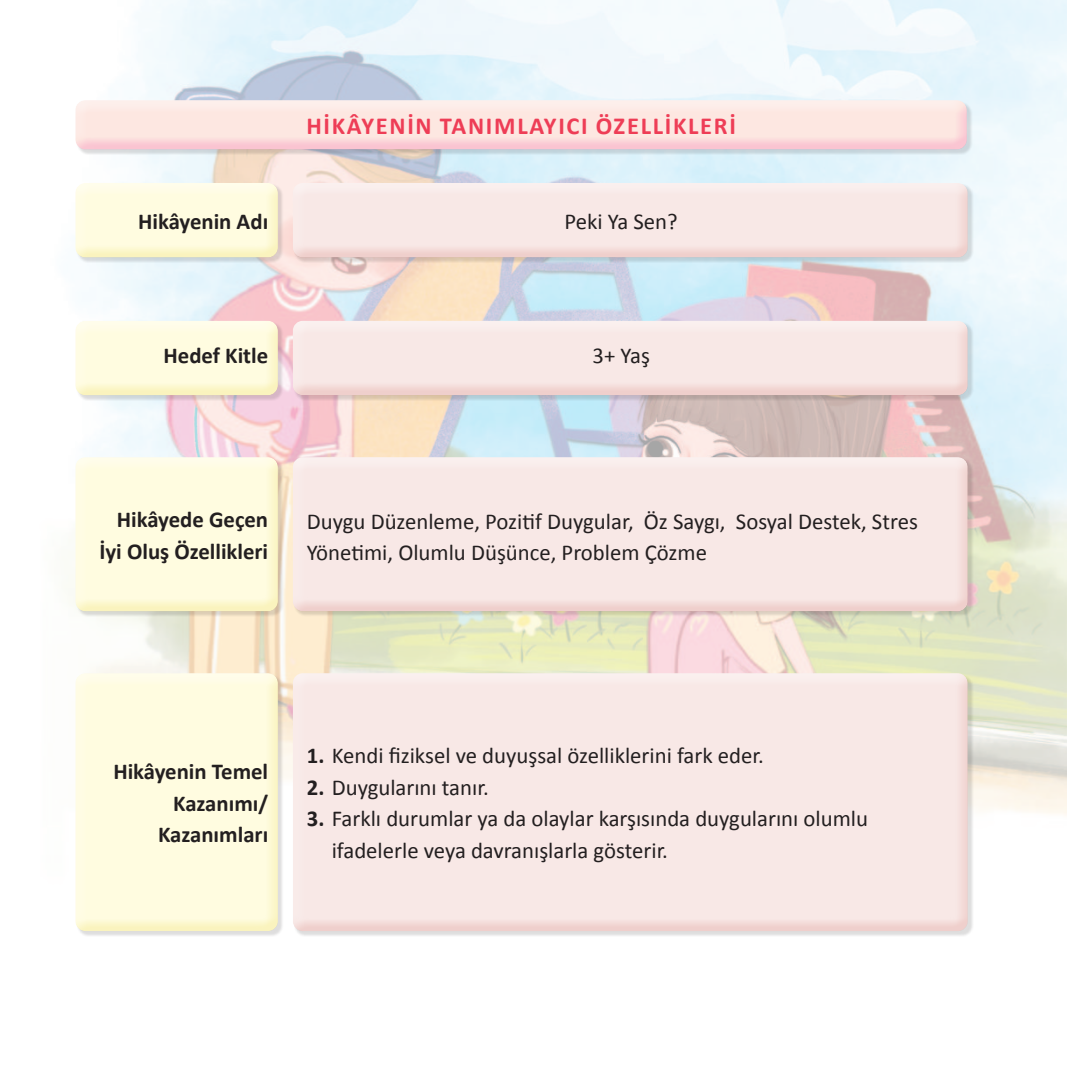
<style>
.page{position:relative;width:1067px;height:1092px;background:#fff}
.page>*{position:absolute;margin:0;border:0;box-sizing:border-box;transform-origin:0 0}
.t1{font:700 24.5px "Calibri";letter-spacing:.07em;color:#ee3d56}
.t2{font:22.75px/31.5px "Calibri";color:#231f20}
.t3{font:700 22.75px/31.5px "Calibri";color:#231f20;text-align:right}
.s1{font-weight:700}
</style>
<div class="page">
<img style="left:86px;top:0;width:981px;height:815px">
<div style="left:76px;top:101px;width:896px;height:54px;background:#231f20;opacity:.15"></div>
<div style="left:74px;top:98px;width:894px;height:44px;background:linear-gradient(to right,#f3eaeb,#f7f1f0)"></div>
<svg style="left:74px;top:101px;width:894px;height:50px;background:#fae1df"></svg>
<div style="left:76px;top:184px;width:208px;height:79px;background:#231f20;opacity:.15"></div>
<svg style="left:83px;top:181px;width:197px;height:3px"></svg>
<svg style="left:75px;top:184px;width:205px;height:74px;background:#fdf9dc"></svg>
<div style="left:294px;top:184px;width:679px;height:79px;background:#231f20;opacity:.15"></div>
<div style="left:292px;top:181px;width:677px;height:69px;background:linear-gradient(to right,#faf0ee,#f9f0f0)"></div>
<svg style="left:292px;top:184px;width:677px;height:74px;background:#f6e5e3"></svg>
<div style="left:76px;top:322px;width:208px;height:78px;background:#231f20;opacity:.15"></div>
<svg style="left:82px;top:318px;width:198px;height:4px"></svg>
<svg style="left:75px;top:322px;width:205px;height:73px;background:#fdfadc"></svg>
<div style="left:294px;top:322px;width:679px;height:78px;background:#231f20;opacity:.15"></div>
<svg style="left:292px;top:318px;width:677px;height:4px"></svg>
<svg style="left:292px;top:322px;width:677px;height:73px;background:#f6e5e3"></svg>
<div style="left:76px;top:458px;width:208px;height:158px;background:#231f20;opacity:.15"></div>
<svg style="left:84px;top:448px;width:196px;height:10px"></svg>
<svg style="left:75px;top:458px;width:205px;height:153px;background:#fefadd"></svg>
<div style="left:294px;top:458px;width:679px;height:159px;background:#231f20;opacity:.15"></div>
<svg style="left:292px;top:454px;width:677px;height:4px;background:#e1d8d6"></svg>
<div style="left:292px;top:458px;width:677px;height:154px;background:#f8e8e6"></div>
<div style="left:76px;top:674px;width:208px;height:262px;background:#231f20;opacity:.15"></div>
<svg style="left:75px;top:674px;width:205px;height:257px;background:#fefbde"></svg>
<div style="left:294px;top:674px;width:679px;height:262px;background:#231f20;opacity:.15"></div>
<div style="left:292px;top:674px;width:677px;height:257px;background:#f8e8e6"></div>
<p class="t1" style="left:306px;top:110px;width:431px">HIKÂYENIN TANIMLAYICI ÖZELLIKLERI</p>
<p class="t3" style="left:138px;top:205px;width:132px">Hikâyenin Adı</p>
<p class="t2" style="left:564px;top:205px;width:115px">Peki Ya Sen?</p>
<p class="t3" style="left:164px;top:340px;width:106px">Hedef Kitle</p>
<p class="t2" style="left:592px;top:339px;width:59px">3+ Yaş</p>
<p class="t3" style="left:99px;top:503px;width:170px">Hikâyede Geçen<br>Iyi Oluş Özellikleri</p>
<p class="t2" style="left:307px;top:505px;width:612px">Duygu Düzenleme, Pozi琀椀f Duygular, Öz Saygı, Sosyal Destek, Stres<br>Yöne琀椀mi, Olumlu Düşünce, Problem Çözme</p>
<p class="t3" style="left:113px;top:755px;width:156px">Hikâyenin Temel<br>Kazanımı/<br>Kazanımları</p>
<p class="t2" style="left:307px;top:739px;width:458px"><span class="s1">1.</span> Kendi 昀椀ziksel ve duyuşsal özelliklerini fark eder.</p>
<p class="t2" style="left:307px;top:771px;width:183px"><span class="s1">2.</span> Duygularını tanır.</p>
<p class="t2" style="left:332px;top:802px;width:538px;text-indent:-25px"><span class="s1">3.</span> Farklı durumlar ya da olaylar karşısında duygularını olumlu ifadelerle veya davranışlarla gösterir.</p>
</div>
